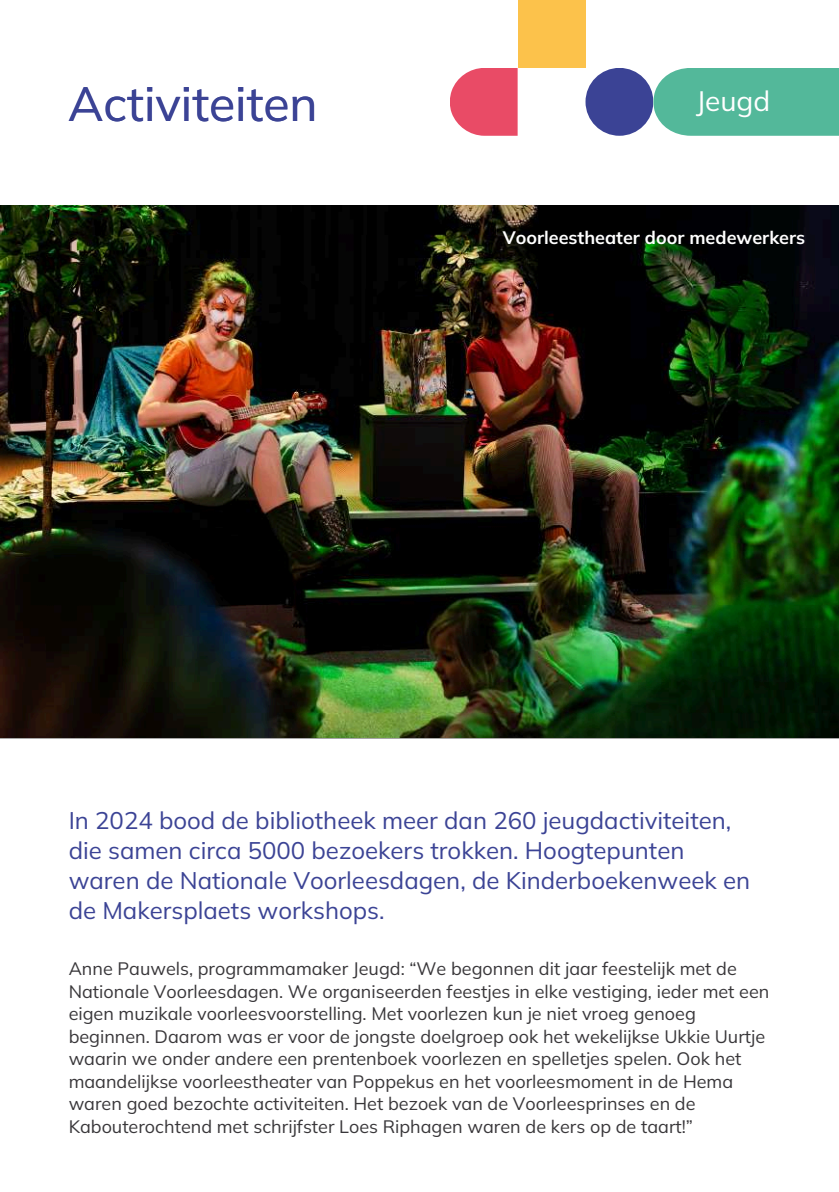
<style>
.page{position:relative;width:839px;height:1192px;background:#fff}
.page>*{position:absolute;margin:0;border:0;box-sizing:border-box;transform-origin:0 0}
.t1{font:48px "Mulish";color:#3b4395}
.t2{font:28px "Mulish";color:#fff}
.t3{font:24px/30px "Mulish";color:#3b4395}
.t4{font:18px/22.4px "Mulish";color:#39373a}
.t5{font:700 18px "Mulish";color:#fff}
</style>
<div class="page">
<img style="left:0;top:205px;width:838px;height:532px">
<svg style="left:450px;top:68px;width:67px;height:68px;background:#eb5f77"></svg>
<div style="left:653px;top:68px;width:185px;height:68px;background:#53b89a"></div>
<div style="left:517px;top:0;width:68px;height:68px;background:#fcc24b"></div>
<div style="left:585px;top:68px;width:68px;height:68px;background:#3b4395;border-radius:50%"></div>
<h1 class="t1" style="left:68px;top:73px;width:251px">Activiteiten</h1>
<h2 class="t2" style="left:696px;top:83px;width:76px">Jeugd</h2>
<p class="t5" style="left:502px;top:226px;width:304px">Voorleestheater door medewerkers</p>
<h3 class="t3" style="left:69px;top:804px;width:683px">In 2024 bood de bibliotheek meer dan 260 jeugdactiviteiten, die samen circa 5000 bezoekers trokken. Hoogtepunten waren de Nationale Voorleesdagen, de Kinderboekenweek en de Makersplaets workshops.</h3>
<p class="t4" style="left:69px;top:956px;width:702px">Anne Pauwels, programmamaker Jeugd: “We begonnen dit jaar feestelijk met de Nationale Voorleesdagen. We organiseerden feestjes in elke vestiging, ieder met een eigen muzikale voorleesvoorstelling. Met voorlezen kun je niet vroeg genoeg beginnen. Daarom was er voor de jongste doelgroep ook het wekelijkse Ukkie Uurtje waarin we onder andere een prentenboek voorlezen en spelletjes spelen. Ook het maandelijkse voorleestheater van Poppekus en het voorleesmoment in de Hema waren goed bezochte activiteiten. Het bezoek van de Voorleesprinses en de Kabouterochtend met schrijfster Loes Riphagen waren de kers op de taart!”</p>
</div>
